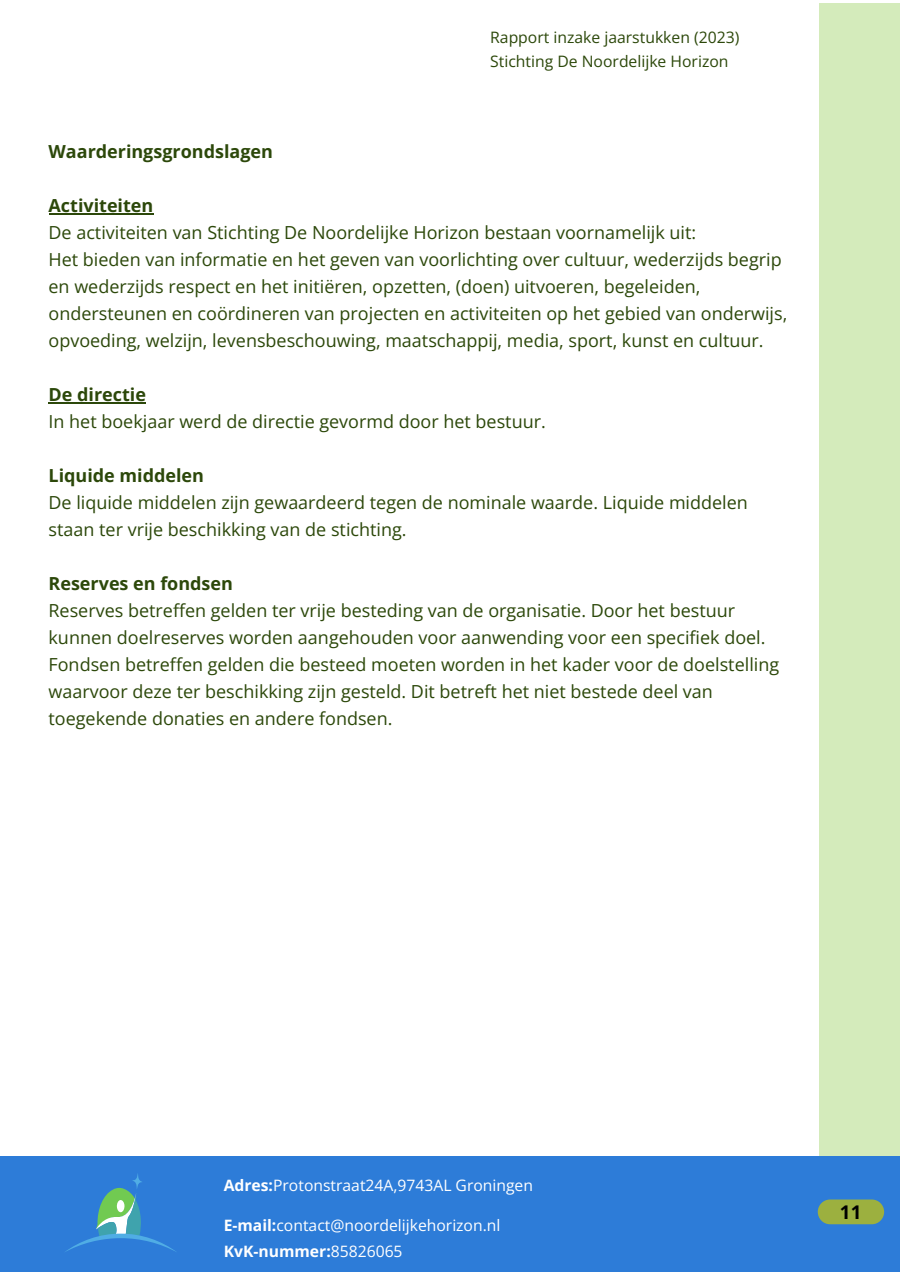
<style>
.page{position:relative;width:900px;height:1272px;background:#fff}
.page>*{position:absolute;margin:0;border:0;box-sizing:border-box;transform-origin:0 0}
.t1{font:700 18.9px "Open Sans";color:#000}
.t2{font:18px/27px "Open Sans";color:#2c480a}
.t3{font:700 18px "Open Sans";color:#2c480a}
.t4{font:15.75px "Open Sans";color:#fff}
.t5{font:15.75px "Open Sans";color:#2c480a}
.t6{font:700 15.75px "Open Sans";color:#fff}
.s1{font-weight:700}
.s2{font-weight:400}
</style>
<div class="page">
<div style="left:819px;top:3px;width:81px;height:1269px;background:#d4ebbb"></div>
<div style="left:0;top:1156px;width:900px;height:116px;background:#2d7cd8"></div>
<div style="left:818px;top:1199px;width:66px;height:25px;background:#9cb03f;border-radius:12px"></div>
<hr style="left:49px;top:213px;width:104px;height:1px;background:#2c480a">
<hr style="left:49px;top:402px;width:97px;height:1px;background:#2c480a">
<svg style="left:65px;top:1174px;width:111px;height:78px"></svg>
<p class="t5" style="left:490px;top:26px;width:251px">Rapport inzake jaarstukken (2023)</p>
<p class="t5" style="left:490px;top:50px;width:240px">Stichting De Noordelijke Horizon</p>
<p class="t3" style="left:49px;top:139px;width:226px">Waarderingsgrondslagen</p>
<p class="t3" style="left:49px;top:193px;width:106px">Activiteiten</p>
<p class="t2" style="left:49px;top:218px;width:740px">De activiteiten van Stichting De Noordelijke Horizon bestaan voornamelijk uit:<br>Het bieden van informatie en het geven van voorlichting over cultuur, wederzijds begrip en wederzijds respect en het initiëren, opzetten, (doen) uitvoeren, begeleiden, ondersteunen en coördineren van projecten en activiteiten op het gebied van onderwijs, opvoeding, welzijn, levensbeschouwing, maatschappij, media, sport, kunst en cultuur.</p>
<p class="t2" style="left:49px;top:380px;width:499px"><span class="s1">De directie<br></span>In het boekjaar werd de directie gevormd door het bestuur.</p>
<p class="t3" style="left:49px;top:463px;width:157px">Liquide middelen</p>
<p class="t2" style="left:49px;top:488px;width:701px">De liquide middelen zijn gewaardeerd tegen de nominale waarde. Liquide middelen staan ter vrije beschikking van de stichting.</p>
<p class="t2" style="left:49px;top:569px;width:688px"><span class="s1">Reserves en fondsen<br></span>Reserves betreffen gelden ter vrije besteding van de organisatie. Door het bestuur</p>
<p class="t2" style="left:49px;top:623px;width:732px">kunnen doelreserves worden aangehouden voor aanwending voor een specifiek doel.<br>Fondsen betreffen gelden die besteed moeten worden in het kader voor de doelstelling waarvoor deze ter beschikking zijn gesteld. Dit betreft het niet bestede deel van toegekende donaties en andere fondsen.</p>
<p class="t4" style="left:224px;top:1174px;width:311px"><span class="s1">Adres:</span>Protonstraat24A,9743AL Groningen</p>
<p class="t4" style="left:224px;top:1214px;width:278px"><span class="s1">E-mail:</span>contact@noordelijkehorizon.nl</p>
<p class="t6" style="left:224px;top:1240px;width:180px">KvK-nummer:<span class="s2">85826065</span></p>
<p class="t1" style="left:840px;top:1199px;width:23px">11</p>
</div>
